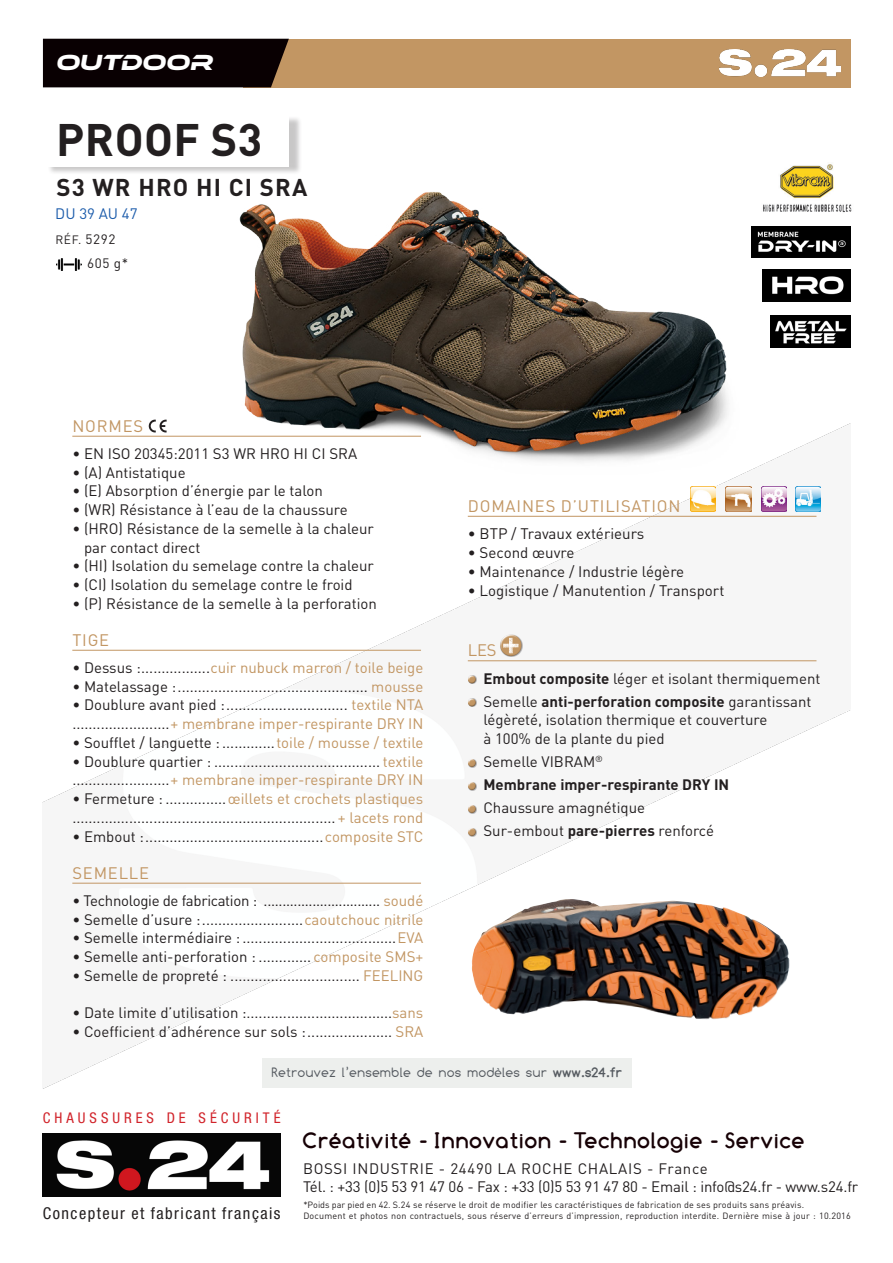
<style>
.page{position:relative;width:893px;height:1263px;background:#fff}
.page>*{position:absolute;margin:0;border:0;box-sizing:border-box;transform-origin:0 0}
.style_chaussure{font:700 45px "DIN Pro";letter-spacing:.01em;color:#231f20}
.t1{font:700 24px "DIN Pro";letter-spacing:.05em;color:#231f20}
.t2{font:italic 22.5px "Ethnocentric Rg";color:#fff}
.t3{font:700 21.9px "Comfortaa";letter-spacing:.06em;color:#160005}
.t4{font:16.5px "DIN Pro";letter-spacing:.05em;color:#c29663}
.t5{font:condensed 16.35px "Helvetica Neue LT Std";letter-spacing:.09em;color:#231f20}
.t6{font:15.15px "DIN Pro";color:#231f20}
.t7{font:15px/18.8px "DIN Pro";color:#231f20}
.t8{font:15px/17.9px "DIN Pro";letter-spacing:.03em;color:#231f20}
.t9{font:15px "DIN Pro";color:#c29663}
.t10{font:15px "DIN Pro";letter-spacing:-.02em;color:#231f20}
.t11{font:700 15px "DIN Pro";color:#231f20}
.t12{font:15px "DIN Pro";color:#1c5cab}
.t13{font:condensed 14.85px "Helvetica Neue LT Std";letter-spacing:.27em;color:#d1232a}
.t14{font:13.5px "Comfortaa";letter-spacing:.02em;color:#555a60}
.t15{font:13.5px "DIN Pro";color:#231f20}
.t16{font:12px "DIN Pro";color:#231f20}
.t17{font:9px "DIN Pro";letter-spacing:.02em;color:#231f20}
.s1{font-size:13.5px}
.s2{color:#231f20}
.s3{color:#c29663}
.s4{font-weight:700}
</style>
<div class="page">
<img style="left:43px;top:423px;width:808px;height:665px">
<div style="left:47px;top:116px;width:255px;height:59px;background:#231f20;opacity:.25"></div>
<div style="left:43px;top:116px;width:246px;height:50px;background:#fff"></div>
<div style="left:243px;top:39px;width:608px;height:48px;background:#c29663"></div>
<div style="left:43px;top:39px;width:246px;height:48px;background:#090002"></div>
<img style="left:719px;top:49px;width:122px;height:28px">
<img style="left:57px;top:258px;width:25px;height:12px">
<img style="left:42px;top:1134px;width:239px;height:62px">
<img style="left:765px;top:270px;width:85px;height:31px">
<img style="left:765px;top:164px;width:87px;height:49px">
<img style="left:771px;top:316px;width:79px;height:31px">
<hr style="left:72px;top:436px;width:349px;height:1px;background:#c29663">
<hr style="left:72px;top:650px;width:349px;height:1px;background:#c29663">
<hr style="left:72px;top:883px;width:349px;height:1px;background:#c29663">
<svg style="left:149px;top:420px;width:18px;height:12px"></svg>
<hr style="left:468px;top:516px;width:348px;height:1px;background:#c29663">
<hr style="left:468px;top:660px;width:348px;height:1px;background:#c29663">
<img style="left:690px;top:511px;width:25px;height:1px">
<img style="left:726px;top:511px;width:25px;height:1px">
<img style="left:761px;top:486px;width:26px;height:26px">
<img style="left:795px;top:486px;width:26px;height:26px">
<svg style="left:498px;top:632px;width:25px;height:18px"></svg>
<div style="left:500px;top:636px;width:24px;height:22px;background:#231f20;opacity:.75"></div>
<svg style="left:503px;top:638px;width:16px;height:15px"></svg>
<svg style="left:467px;top:674px;width:11px;height:2px"></svg>
<div style="left:467px;top:676px;width:11px;height:9px;background:#231f20;opacity:.75"></div>
<svg style="left:467px;top:697px;width:11px;height:2px"></svg>
<div style="left:467px;top:699px;width:11px;height:9px;background:#231f20;opacity:.75"></div>
<div style="left:467px;top:758px;width:11px;height:8px;background:#f6f6f6"></div>
<div style="left:467px;top:759px;width:11px;height:10px;background:#231f20;opacity:.75"></div>
<div style="left:467px;top:781px;width:11px;height:8px;background:#f6f6f6"></div>
<div style="left:467px;top:782px;width:11px;height:10px;background:#231f20;opacity:.75"></div>
<div style="left:467px;top:804px;width:11px;height:8px;background:#f6f6f6"></div>
<div style="left:467px;top:805px;width:11px;height:10px;background:#231f20;opacity:.75"></div>
<div style="left:467px;top:827px;width:11px;height:8px;background:#f6f6f6"></div>
<div style="left:467px;top:828px;width:11px;height:10px;background:#231f20;opacity:.75"></div>
<img style="left:472px;top:899px;width:318px;height:121px">
<img style="left:765px;top:226px;width:85px;height:32px">
<img style="left:171px;top:157px;width:594px;height:354px">
<p class="t2" style="left:55px;top:48px;width:159px">OUTDOOR</p>
<p class="style_chaussure" style="left:56px;top:109px;width:208px">PROOF S3</p>
<p class="t1" style="left:57px;top:171px;width:252px">S3 WR HRO HI CI SRA</p>
<p class="t16" style="left:55px;top:231px;width:62px">RÉF. <span class="s1">5292</span></p>
<p class="t15" style="left:87px;top:254px;width:42px">605 g*</p>
<p class="t12" style="left:55px;top:204px;width:84px">DU 39 AU 47</p>
<p class="t4" style="left:72px;top:414px;width:72px">NORMES</p>
<p class="t7" style="left:72px;top:443px;width:286px">• EN ISO 20345:2011 S3 WR HRO HI CI SRA</p>
<p class="t7" style="left:72px;top:462px;width:115px">• (A) Antistatique</p>
<p class="t7" style="left:72px;top:481px;width:252px">• (E) Absorption d’énergie par le talon</p>
<p class="t7" style="left:72px;top:500px;width:277px">• (WR) Résistance à l’eau de la chaussure</p>
<p class="t7" style="left:84px;top:518px;width:291px;text-indent:-12px">• (HRO) Résistance de la semelle à la chaleur par contact direct</p>
<p class="t7" style="left:72px;top:556px;width:303px">• (HI) Isolation du semelage contre la chaleur</p>
<p class="t7" style="left:72px;top:575px;width:282px">• (CI) Isolation du semelage contre le froid</p>
<p class="t7" style="left:72px;top:593px;width:306px">• (P) Résistance de la semelle à la perforation</p>
<p class="t4" style="left:72px;top:628px;width:38px">TIGE</p>
<p class="t9" style="left:72px;top:657px;width:352px"><span class="s2">• Dessus :.................</span>cuir nubuck marron / toile beige</p>
<p class="t7" style="left:72px;top:676px;width:353px">• Matelassage :............................................... <span class="s3">mousse</span></p>
<p class="t7" style="left:72px;top:695px;width:352px">• Doublure avant pied :.............................. <span class="s3">textile NTA</span></p>
<p class="t9" style="left:72px;top:713px;width:353px"><span class="s2">........................</span>+ membrane imper-respirante DRY IN</p>
<p class="t7" style="left:72px;top:732px;width:353px">• Soufflet / languette :.............<span class="s3">toile / mousse / textile</span></p>
<p class="t7" style="left:72px;top:751px;width:353px">• Doublure quartier : ......................................... <span class="s3">textile </span>........................<span class="s3">+ membrane imper-respirante DRY IN</span></p>
<p class="t7" style="left:72px;top:789px;width:353px">• Fermeture : ...............<span class="s3">œillets et crochets plastiques </span>................................................................. <span class="s3">+ lacets rond</span></p>
<p class="t7" style="left:72px;top:826px;width:352px">• Embout :............................................<span class="s3">composite STC</span></p>
<p class="t4" style="left:72px;top:861px;width:78px">SEMELLE</p>
<p class="t10" style="left:72px;top:890px;width:353px">• Technologie de fabrication : ............................... <span class="s3">soudé</span></p>
<p class="t7" style="left:72px;top:909px;width:353px">• Semelle d’usure :.........................<span class="s3">caoutchouc nitrile</span></p>
<p class="t7" style="left:72px;top:928px;width:353px">• Semelle intermédiaire :......................................<span class="s3">EVA</span></p>
<p class="t7" style="left:72px;top:947px;width:353px">• Semelle anti-perforation : ............. <span class="s3">composite SMS+</span></p>
<p class="t7" style="left:72px;top:965px;width:353px">• Semelle de propreté : ................................ <span class="s3">FEELING</span></p>
<p class="t7" style="left:72px;top:1003px;width:353px">• Date limite d’utilisation :....................................<span class="s3">sans</span></p>
<p class="t7" style="left:72px;top:1022px;width:353px">• Coefficient d’adhérence sur sols :..................... <span class="s3">SRA</span></p>
<p class="t4" style="left:468px;top:494px;width:214px">DOMAINES D’UTILISATION</p>
<p class="t6" style="left:468px;top:523px;width:178px">• BTP / Travaux extérieurs</p>
<p class="t6" style="left:468px;top:542px;width:108px">• Second œuvre</p>
<p class="t6" style="left:468px;top:561px;width:218px">• Maintenance / Industrie légère</p>
<p class="t6" style="left:468px;top:580px;width:258px">• Logistique / Manutention / Transport</p>
<p class="t4" style="left:468px;top:639px;width:30px">LES</p>
<p class="t7" style="left:483px;top:668px;width:338px"><span class="s4">Embout composite</span> léger et isolant thermiquement</p>
<p class="t7" style="left:483px;top:691px;width:330px">Semelle <span class="s4">anti-perforation composite</span> garantissant légèreté, isolation thermique et couverture<br>à 100% de la plante du pied</p>
<p class="t7" style="left:483px;top:752px;width:121px">Semelle VIBRAM<sup>®</sup></p>
<p class="t11" style="left:483px;top:774px;width:247px">Membrane imper-respirante DRY IN</p>
<p class="t7" style="left:483px;top:798px;width:163px">Chaussure amagnétique</p>
<p class="t7" style="left:483px;top:821px;width:232px">Sur-embout <span class="s4">pare-pierres</span> renforcé</p>
<p class="t14" style="left:272px;top:1065px;width:352px">Retrouvez l’ensemble de nos modèles sur <span class="s4">www.s24.fr</span></p>
<p class="t13" style="left:43px;top:1109px;width:239px">CHAUSSURES DE SÉCURITÉ</p>
<p class="t5" style="left:43px;top:1203px;width:239px">Concepteur et fabricant français</p>
<p class="t3" style="left:303px;top:1128px;width:503px">Créativité - Innovation - Technologie - Service</p>
<p class="t8" style="left:303px;top:1159px;width:557px">BOSSI INDUSTRIE - 24490 LA ROCHE CHALAIS - France<br>Tél. : +33 (0)5 53 91 47 06 - Fax : +33 (0)5 53 91 47 80 - Email : info@s24.fr - www.s24.fr</p>
<p class="t17" style="left:303px;top:1198px;width:502px">*Poids par pied en 42. S.24 se réserve le droit de modifier les caractéristiques de fabrication de ses produits sans préavis.</p>
<p class="t17" style="left:303px;top:1209px;width:549px">Document et photos non contractuels, sous réserve d’erreurs d’impression, reproduction interdite. Dernière mise à jour : 10.2016</p>
</div>
